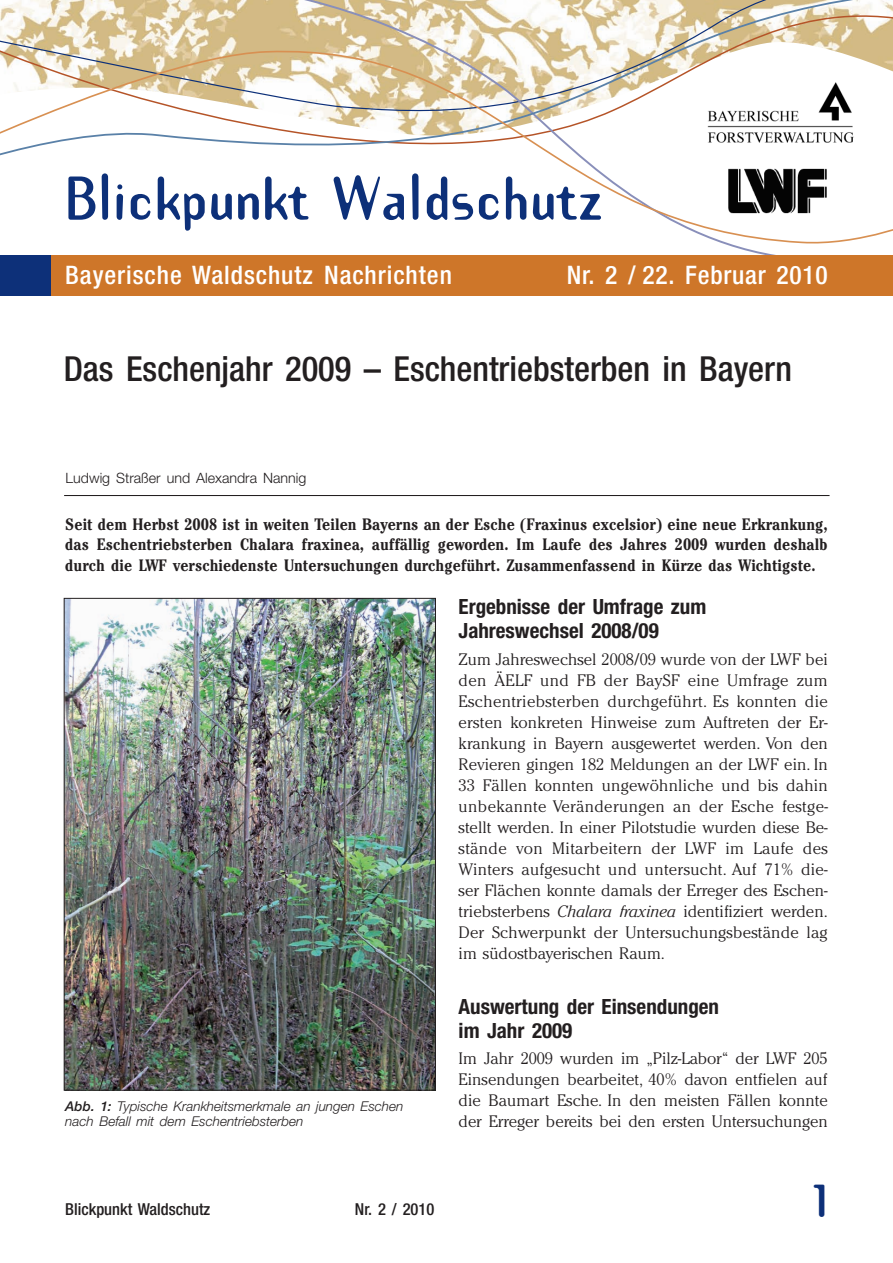
<style>
.page{position:relative;width:893px;height:1263px;background:#fff}
.page>*{position:absolute;margin:0;border:0;box-sizing:border-box;transform-origin:0 0}
.t1{font:700 54px "Template Gothic";color:#0d3079}
.t2{font:700 45px "Template Gothic";color:#0d3079}
.t3{font:500 condensed 34.5px "Helvetica Neue";color:#231f20}
.t4{font:500 condensed 25.5px "Helvetica Neue";letter-spacing:.04em;color:#fff}
.t5{font:700 condensed 21px/24px "Helvetica Neue";color:#231f20}
.t6{font:300 16.5px/21px "Cheltenham";color:#231f20;text-align:justify}
.t7{font:700 condensed 16.5px/20.2px "Cheltenham";color:#231f20;text-align:justify}
.t8{font:500 condensed 16.5px "Helvetica Neue";color:#231f20}
.t9{font:300 14.25px "Helvetica Neue";color:#231f20}
.t10{font:italic 300 13.5px/15.8px "Helvetica Neue";color:#231f20}
.s1{font-weight:500}
.s2{font-style:italic}
</style>
<div class="page">
<svg style="left:0;top:0;width:893px;height:41px"></svg>
<svg style="left:0;top:41px;width:893px;height:209px"></svg>
<div style="left:0;top:255px;width:893px;height:41px;background:#ce7629"></div>
<div style="left:0;top:255px;width:51px;height:41px;background:#0d3079"></div>
<img style="left:701px;top:80px;width:157px;height:64px">
<img style="left:726px;top:165px;width:102px;height:51px">
<img style="left:66px;top:600px;width:368px;height:488px">
<hr style="left:64px;top:495px;width:765px;height:1px;background:#231f20">
<h1 class="t1" style="left:65px;top:169px;width:539px">Blickpunkt Waldschutz</h1>
<h3 class="t4" style="left:65px;top:266px;width:388px">Bayerische Waldschutz Nachrichten</h3>
<h3 class="t4" style="left:567px;top:266px;width:262px">Nr. 2 / 22. Februar 2010</h3>
<h3 class="t3" style="left:64px;top:357px;width:730px">Das Eschenjahr 2009 – Eschentriebsterben in Bayern</h3>
<p class="t9" style="left:66px;top:473px;width:242px">Ludwig Straßer und Alexandra Nannig</p>
<p class="t7" style="left:65px;top:516px;width:764px">Seit dem Herbst 2008 ist in weiten Teilen Bayerns an der Esche (Fraxinus excelsior) eine neue Erkrankung, das Eschentriebsterben Chalara fraxinea, auffällig geworden. Im Laufe des Jahres 2009 wurden deshalb durch die LWF verschiedenste Untersuchungen durchgeführt. Zusammenfassend in Kürze das Wichtigste.</p>
<p class="t10" style="left:65px;top:1099px;width:340px"><span class="s1">Abb. 1:</span> Typische Krankheitsmerkmale an jungen Eschen nach Befall mit dem Eschentriebsterben</p>
<p class="t8" style="left:65px;top:1203px;width:147px">Blickpunkt Waldschutz</p>
<p class="t8" style="left:355px;top:1203px;width:81px">Nr. 2 / 2010</p>
<p class="t5" style="left:459px;top:597px;width:249px">Ergebnisse der Umfrage zum<br>Jahreswechsel 2008/09</p>
<p class="t6" style="left:459px;top:650px;width:371px">Zum Jahreswechsel 2008/09 wurde von der LWF bei den ÄELF und FB der BaySF eine Umfrage zum Eschentriebsterben durchgeführt. Es konnten die ersten konkreten Hinweise zum Auftreten der Er&shy;krankung in Bayern ausgewertet werden. Von den Revieren gingen 182 Meldungen an der LWF ein. In 33 Fällen konnten ungewöhnliche und bis dahin unbekannte Veränderungen an der Esche festge&shy;stellt werden. In einer Pilotstudie wurden diese Be&shy;stände von Mitarbeitern der LWF im Laufe des Winters aufgesucht und untersucht. Auf 71% die&shy;ser Flächen konnte damals der Erreger des Eschen&shy;triebsterbens <span class="s2">Chalara fraxinea</span> identifiziert werden.<br>Der Schwerpunkt der Untersuchungsbestände lag im südostbayerischen Raum.</p>
<p class="t5" style="left:459px;top:996px;width:262px">Auswertung der Einsendungen im Jahr 2009</p>
<p class="t6" style="left:459px;top:1049px;width:371px">Im Jahr 2009 wurden im „Pilz-Labor“ der LWF 205<br>Einsendungen bearbeitet, 40% davon entfielen auf die Baumart Esche. In den meisten Fällen konnte der Erreger bereits bei den ersten Untersuchungen</p>
<h2 class="t2" style="left:812px;top:1175px;width:17px">1</h2>
</div>
